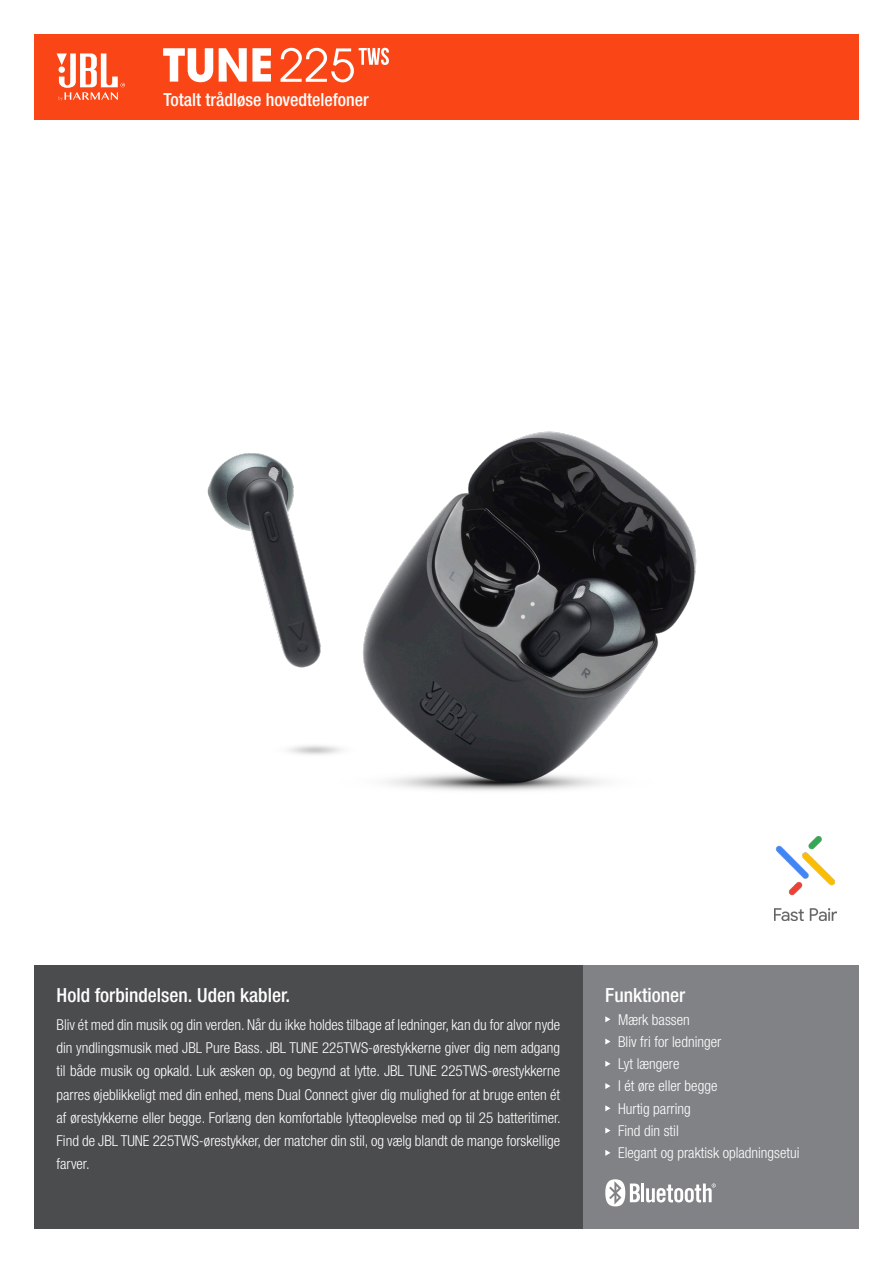
<style>
.page{position:relative;width:893px;height:1263px;background:#fff}
.page>*{position:absolute;margin:0;border:0;box-sizing:border-box;transform-origin:0 0}
.t1{font:500 condensed 19.5px "Helvetica Neue LT Pro";color:#fff}
.t2{font:500 condensed 18px "Helvetica Neue LT Pro";color:#fff}
.t3{font:300 condensed 15px/23.2px "Helvetica Neue LT Pro";color:#fff;text-align:justify}
</style>
<div class="page">
<img style="left:207px;top:431px;width:605px;height:490px">
<img style="left:774px;top:837px;width:62px;height:83px">
<div style="left:34px;top:34px;width:825px;height:85px;background:#fa4616"></div>
<svg style="left:57px;top:53px;width:68px;height:48px"></svg>
<div style="left:583px;top:966px;width:276px;height:263px;background:#808285"></div>
<svg style="left:605px;top:1016px;width:5px;height:6px"></svg>
<svg style="left:605px;top:1038px;width:5px;height:6px"></svg>
<svg style="left:605px;top:1061px;width:5px;height:6px"></svg>
<svg style="left:605px;top:1083px;width:5px;height:6px"></svg>
<svg style="left:605px;top:1105px;width:5px;height:6px"></svg>
<svg style="left:605px;top:1127px;width:5px;height:6px"></svg>
<svg style="left:605px;top:1150px;width:5px;height:6px"></svg>
<div style="left:34px;top:966px;width:549px;height:263px;background:#4b4c4d"></div>
<hr style="left:641px;top:1183px;width:3px;height:19px;background:#fff">
<svg style="left:646px;top:1183px;width:70px;height:19px"></svg>
<svg style="left:605px;top:1179px;width:35px;height:27px"></svg>
<svg style="left:163px;top:48px;width:50px;height:34px"></svg>
<svg style="left:219px;top:48px;width:52px;height:34px"></svg>
<svg style="left:281px;top:48px;width:108px;height:34px"></svg>
<p class="t2" style="left:163px;top:89px;width:207px">Totalt trådløse hovedtelefoner</p>
<p class="t1" style="left:57px;top:984px;width:235px">Hold forbindelsen. Uden kabler.</p>
<p class="t3" style="left:57px;top:1013px;width:506px">Bliv ét med din musik og din verden. Når du ikke holdes tilbage af ledninger, kan du for alvor nyde din yndlingsmusik med JBL Pure Bass. JBL TUNE 225TWS-ørestykkerne giver dig nem adgang til både musik og opkald. Luk æsken op, og begynd at lytte. JBL TUNE 225TWS-ørestykkerne parres øjeblikkeligt med din enhed, mens Dual Connect giver dig mulighed for at bruge enten ét af ørestykkerne eller begge. Forlæng den komfortable lytteoplevelse med op til 25 batteritimer.<br>Find de JBL TUNE 225TWS-ørestykker, der matcher din stil, og vælg blandt de mange forskellige farver.</p>
<p class="t1" style="left:605px;top:984px;width:82px">Funktioner</p>
<p class="t3" style="left:618px;top:1007px;width:73px">Mærk bassen</p>
<p class="t3" style="left:618px;top:1030px;width:105px">Bliv fri for ledninger</p>
<p class="t3" style="left:618px;top:1052px;width:63px">Lyt længere</p>
<p class="t3" style="left:618px;top:1074px;width:101px">I ét øre eller begge</p>
<p class="t3" style="left:618px;top:1096px;width:74px">Hurtig parring</p>
<p class="t3" style="left:618px;top:1119px;width:62px">Find din stil</p>
<p class="t3" style="left:618px;top:1141px;width:183px">Elegant og praktisk opladningsetui</p>
</div>
